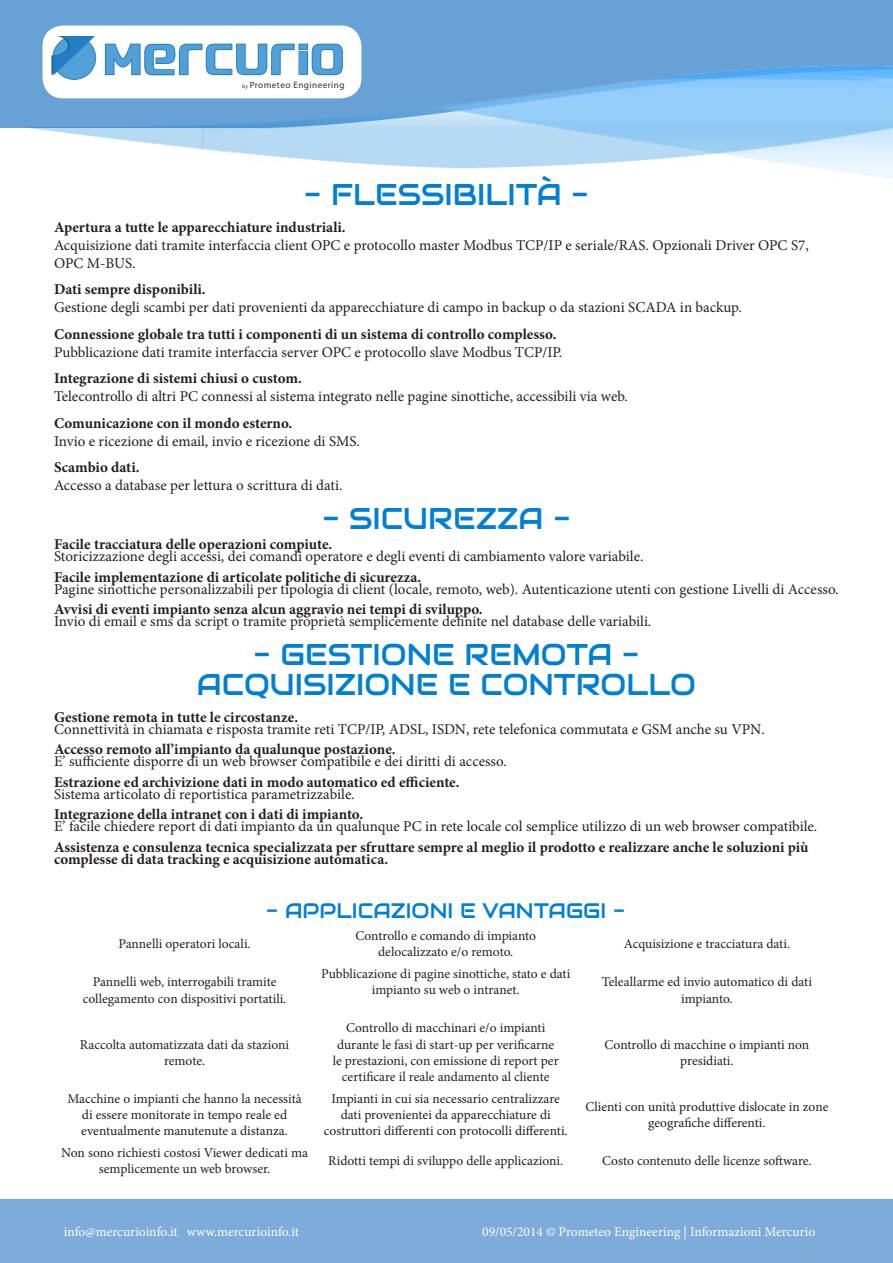
<style>
.page{position:relative;width:893px;height:1263px;background:#fff}
.page>*{position:absolute;margin:0;border:0;box-sizing:border-box;transform-origin:0 0}
.t1{font:30px "Audiowide";color:#007fd5}
.t2{font:21px "Audiowide";color:#007fd5}
.t3{font:15px/18px "Minion Pro";color:#231f20}
.t4{font:700 15px/12px "Minion Pro";color:#231f20}
.t5{font:13.5px/16.2px "Minion Pro";color:#231f20;text-align:center}
.t6{font:13.5px "Minion Pro";color:#fff}
.t7{font:100 9.15px "Helve Nue";letter-spacing:.05em;color:#2a2f32}
.s1{font-size:5.4px}
</style>
<div class="page">
<div style="left:0;top:0;width:893px;height:128px;background:#67a1d6"></div>
<div style="left:0;top:1199px;width:893px;height:64px;background:#7dacdb"></div>
<img style="left:25px;top:42px;width:868px;height:136px">
<div style="left:43px;top:26px;width:318px;height:72px;background:#fff;border-radius:21px"></div>
<div style="left:53px;top:37px;width:43px;height:42px;background:#51a0d7;border-radius:50%"></div>
<div style="left:52px;top:36px;width:44px;height:44px;border:1px solid #357dc0;border-radius:50%"></div>
<svg style="left:104px;top:43px;width:239px;height:33px"></svg>
<svg style="left:51px;top:36px;width:44px;height:39px"></svg>
<p class="t7" style="left:242px;top:79px;width:104px"><span class="s1">by</span> Prometeo Engineering</p>
<p class="t1" style="left:304px;top:176px;width:286px">- FLESSIBILITÀ -</p>
<p class="t4" style="left:54px;top:221px;width:293px">Apertura a tutte le apparecchiature industriali.</p>
<p class="t3" style="left:54px;top:236px;width:756px">Acquisizione dati tramite interfaccia client OPC e protocollo master Modbus TCP/IP e seriale/RAS. Opzionali Driver OPC S7,<br>OPC M-BUS.</p>
<p class="t4" style="left:54px;top:283px;width:153px">Dati sempre disponibili.</p>
<p class="t3" style="left:54px;top:299px;width:689px">Gestione degli scambi per dati provenienti da apparecchiature di campo in backup o da stazioni SCADA in backup.</p>
<p class="t4" style="left:54px;top:328px;width:504px">Connessione globale tra tutti i componenti di un sistema di controllo complesso.</p>
<p class="t3" style="left:54px;top:343px;width:510px">Pubblicazione dati tramite interfaccia server OPC e protocollo slave Modbus TCP/IP.</p>
<p class="t4" style="left:54px;top:372px;width:249px">Integrazione di sistemi chiusi o custom.</p>
<p class="t3" style="left:54px;top:388px;width:575px">Telecontrollo di altri PC connessi al sistema integrato nelle pagine sinottiche, accessibili via web.</p>
<p class="t4" style="left:54px;top:417px;width:240px">Comunicazione con il mondo esterno.</p>
<p class="t3" style="left:54px;top:432px;width:307px">Invio e ricezione di email, invio e ricezione di SMS.</p>
<p class="t4" style="left:54px;top:461px;width:87px">Scambio dati.</p>
<p class="t3" style="left:54px;top:477px;width:290px">Accesso a database per lettura o scrittura di dati.</p>
<p class="t1" style="left:322px;top:499px;width:250px">- SICUREZZA -</p>
<p class="t4" style="left:54px;top:538px;width:280px">Facile tracciatura delle operazioni compiute.</p>
<p class="t3" style="left:54px;top:548px;width:591px">Storicizzazione degli accessi, dei comandi operatore e degli eventi di cambiamento valore variabile.</p>
<p class="t4" style="left:54px;top:571px;width:369px">Facile implementazione di articolate politiche di sicurezza.</p>
<p class="t3" style="left:54px;top:580px;width:786px">Pagine sinottiche personalizzabili per tipologia di client (locale, remoto, web). Autenticazione utenti con gestione Livelli di Accesso.</p>
<p class="t4" style="left:54px;top:603px;width:430px">Avvisi di eventi impianto senza alcun aggravio nei tempi di sviluppo.</p>
<p class="t3" style="left:54px;top:613px;width:599px">Invio di email e sms da script o tramite proprietà semplicemente definite nel database delle variabili.</p>
<p class="t1" style="left:254px;top:635px;width:387px">- GESTIONE REMOTA -</p>
<p class="t1" style="left:197px;top:665px;width:501px">ACQUISIZIONE E CONTROLLO</p>
<p class="t4" style="left:54px;top:711px;width:246px">Gestione remota in tutte le circostanze.</p>
<p class="t3" style="left:54px;top:720px;width:712px">Connettività in chiamata e risposta tramite reti TCP/IP, ADSL, ISDN, rete telefonica commutata e GSM anche su VPN.</p>
<p class="t4" style="left:54px;top:743px;width:343px">Accesso remoto all’impianto da qualunque postazione.</p>
<p class="t3" style="left:54px;top:753px;width:454px">E’ sufficiente disporre di un web browser compatibile e dei diritti di accesso.</p>
<p class="t4" style="left:54px;top:776px;width:407px">Estrazione ed archivizione dati in modo automatico ed efficiente.</p>
<p class="t3" style="left:54px;top:785px;width:302px">Sistema articolato di reportistica parametrizzabile.</p>
<p class="t4" style="left:54px;top:808px;width:311px">Integrazione della intranet con i dati di impianto.</p>
<p class="t3" style="left:54px;top:818px;width:765px">E’ facile chiedere report di dati impianto da un qualunque PC in rete locale col semplice utilizzo di un web browser compatibile.</p>
<p class="t4" style="left:54px;top:841px;width:756px">Assistenza e consulenza tecnica specializzata per sfruttare sempre al meglio il prodotto e realizzare anche le soluzioni più complesse di data tracking e acquisizione automatica.</p>
<p class="t2" style="left:266px;top:897px;width:360px">- APPLICAZIONI E VANTAGGI -</p>
<p class="t5" style="left:118px;top:936px;width:134px">Pannelli operatori locali.</p>
<p class="t5" style="left:355px;top:928px;width:182px">Controllo e comando di impianto delocalizzato e/o remoto.</p>
<p class="t5" style="left:624px;top:936px;width:168px">Acquisizione e tracciatura dati.</p>
<p class="t5" style="left:83px;top:974px;width:205px">Pannelli web, interrogabili tramite collegamento con dispositivi portatili.</p>
<p class="t5" style="left:321px;top:966px;width:251px">Pubblicazione di pagine sinottiche, stato e dati impianto su web o intranet.</p>
<p class="t5" style="left:602px;top:974px;width:212px">Teleallarme ed invio automatico di dati impianto.</p>
<p class="t5" style="left:80px;top:1036px;width:211px">Raccolta automatizzata dati da stazioni remote.</p>
<p class="t5" style="left:333px;top:1020px;width:227px">Controllo di macchinari e/o impianti durante le fasi di start-up per verificarne le prestazioni, con emissione di report per certificare il reale andamento al cliente</p>
<p class="t5" style="left:604px;top:1036px;width:206px">Controllo di macchine o impianti non presidiati.</p>
<p class="t5" style="left:67px;top:1090px;width:236px">Macchine o impianti che hanno la necessità di essere monitorate in tempo reale ed eventualmente manutenute a distanza.</p>
<p class="t5" style="left:324px;top:1090px;width:245px">Impianti in cui sia necessario centralizzare dati provenientei da apparecchiature di costruttori differenti con protocolli differenti.</p>
<p class="t5" style="left:585px;top:1098px;width:245px">Clienti con unità produttive dislocate in zone geografiche differenti.</p>
<p class="t5" style="left:61px;top:1145px;width:248px">Non sono richiesti costosi Viewer dedicati ma semplicemente un web browser.</p>
<p class="t5" style="left:328px;top:1153px;width:236px">Ridotti tempi di sviluppo delle applicazioni.</p>
<p class="t5" style="left:602px;top:1153px;width:211px">Costo contenuto delle licenze software.</p>
<p class="t6" style="left:64px;top:1223px;width:237px">info@mercurioinfo.it www.mercurioinfo.it</p>
<p class="t6" style="left:482px;top:1223px;width:335px">09/05/2014 © Prometeo Engineering | Informazioni Mercurio</p>
</div>
